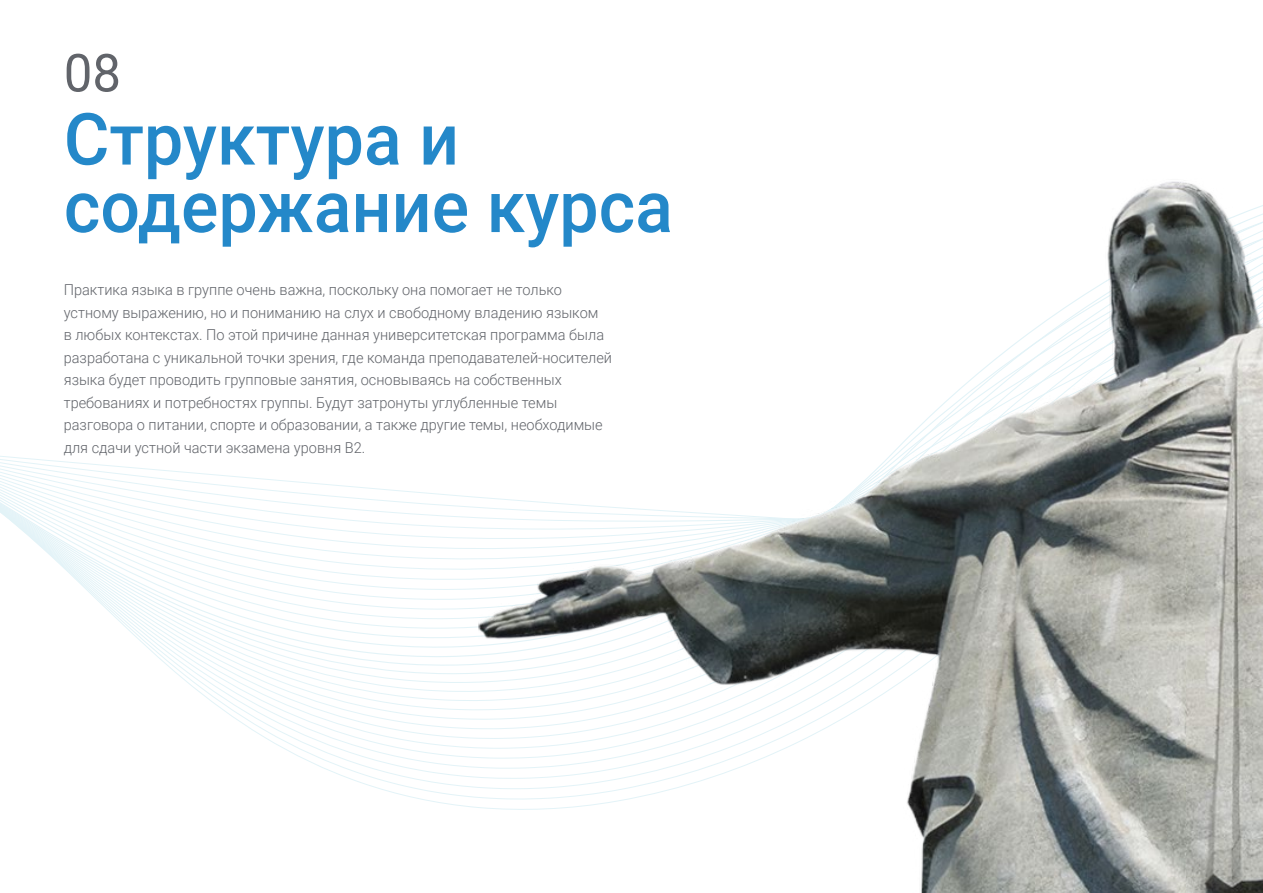
<style>
.page{position:relative;width:1263px;height:893px;background:#fff}
.page>*{position:absolute;margin:0;border:0;box-sizing:border-box;transform-origin:0 0}
.t1{font:500 72px/67.5px "Roboto";color:#2488c9}
.t2{font:52.5px "Roboto";color:#61646a}
.t3{font:300 15px/22.5px "Roboto";color:#61646a}
</style>
<div class="page">
<svg style="left:0;top:456px;width:469px;height:351px"></svg>
<img style="left:469px;top:181px;width:794px;height:712px">
<h2 class="t2" style="left:64px;top:36px;width:59px">08</h2>
<h1 class="t1" style="left:64px;top:103px;width:611px">Структура и содержание курса</h1>
<p class="t3" style="left:64px;top:278px;width:550px">Практика языка в группе очень важна, поскольку она помогает не только устному выражению, но и пониманию на слух и свободному владению языком<br>в любых контекстах. По этой причине данная университетская программа была разработана с уникальной точки зрения, где команда преподавателей-носителей языка будет проводить групповые занятия, основываясь на собственных требованиях и потребностях группы. Будут затронуты углубленные темы разговора о питании, спорте и образовании, а также другие темы, необходимые для сдачи устной части экзамена уровня В2.</p>
</div>
